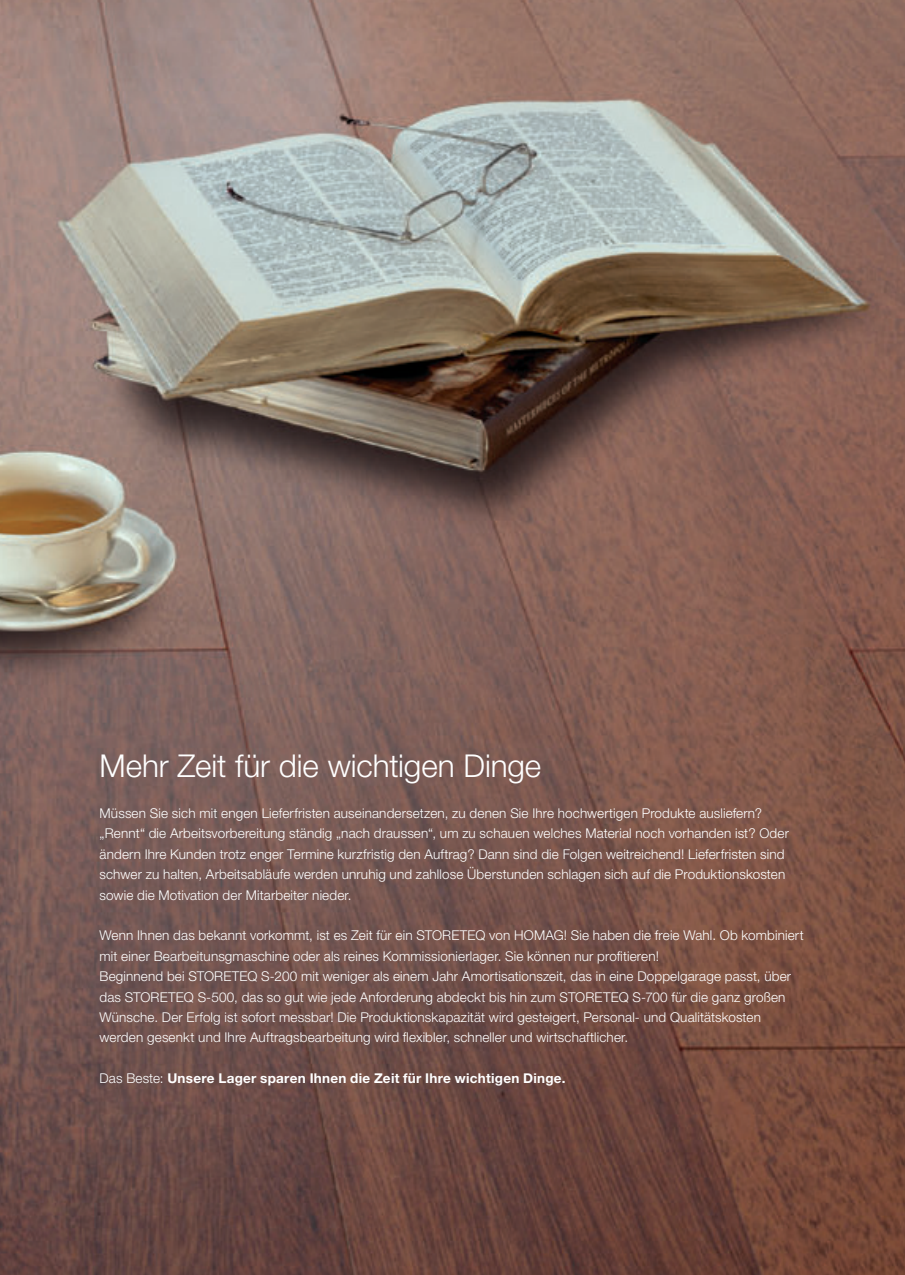
<style>
.page{position:relative;width:905px;height:1275px;background:#fff}
.page>*{position:absolute;margin:0;border:0;box-sizing:border-box;transform-origin:0 0}
.t1{font:300 31.5px "Helvetica Neue LTW1 G";letter-spacing:-.005em;color:#fff}
.t2{font:300 13.5px/20.4px "Helvetica Neue LTW1 G";letter-spacing:.01em;color:#fff}
.t3{font:700 13.5px "Helvetica Neue LTW1 G";letter-spacing:.02em;color:#fff}
.s1{font-weight:300}
</style>
<div class="page">
<img style="left:0;top:0;width:905px;height:1275px">
<svg style="left:0;top:0;width:7px;height:7px"></svg>
<svg style="left:0;top:1268px;width:7px;height:7px"></svg>
<svg style="left:898px;top:0;width:7px;height:7px"></svg>
<svg style="left:898px;top:1268px;width:7px;height:7px"></svg>
<svg style="left:34px;top:1242px;width:9px;height:33px"></svg>
<h1 class="t1" style="left:100px;top:747px;width:443px">Mehr Zeit für die wichtigen Dinge</h1>
<p class="t2" style="left:100px;top:803px;width:691px">Müssen Sie sich mit engen Lieferfristen auseinandersetzen, zu denen Sie Ihre hochwertigen Produkte ausliefern? „Rennt“ die Arbeitsvorbereitung ständig „nach draussen“, um zu schauen welches Material noch vorhanden ist? Oder ändern Ihre Kunden trotz enger Termine kurzfristig den Auftrag? Dann sind die Folgen weitreichend! Lieferfristen sind schwer zu halten, Arbeitsabläufe werden unruhig und zahllose Überstunden schlagen sich auf die Produktionskosten sowie die Motivation der Mitarbeiter nieder.</p>
<p class="t2" style="left:100px;top:925px;width:706px">Wenn Ihnen das bekannt vorkommt, ist es Zeit für ein STORETEQ von HOMAG! Sie haben die freie Wahl. Ob kombiniert mit einer Bearbeitunsgmaschine oder als reines Kommissionierlager. Sie können nur profitieren!<br>Beginnend bei STORETEQ S-200 mit weniger als einem Jahr Amortisationszeit, das in eine Doppelgarage passt, über das STORETEQ S-500, das so gut wie jede Anforderung abdeckt bis hin zum STORETEQ S-700 für die ganz großen Wünsche. Der Erfolg ist sofort messbar! Die Produktionskapazität wird gesteigert, Personal- und Qualitätskosten werden gesenkt und Ihre Auftragsbearbeitung wird flexibler, schneller und wirtschaftlicher.</p>
<p class="t3" style="left:100px;top:1070px;width:467px"><span class="s1">Das Beste:</span> Unsere Lager sparen Ihnen die Zeit für Ihre wichtigen Dinge.</p>
</div>
